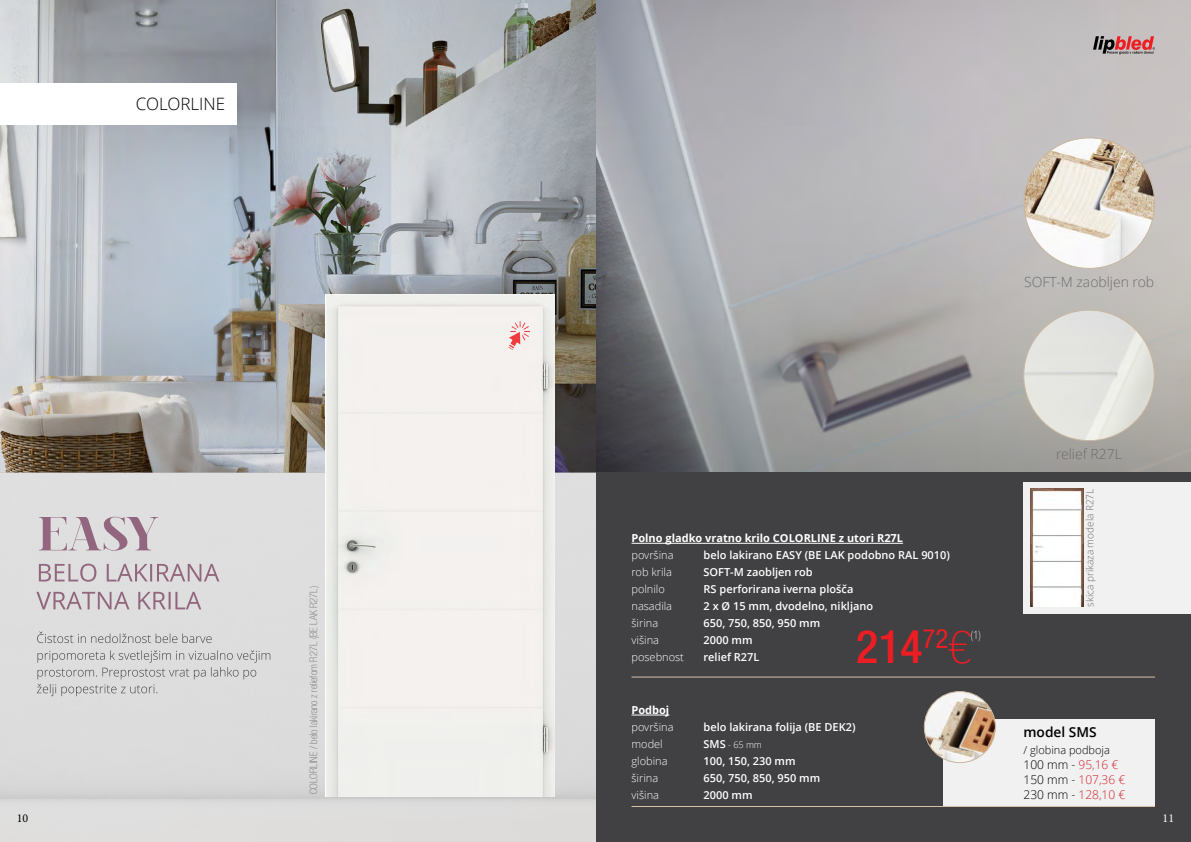
<style>
.page{position:relative;width:1191px;height:842px;background:#fff}
.page>*{position:absolute;margin:0;border:0;box-sizing:border-box;transform-origin:0 0}
.t1{font:500 condensed 46px "Helvetica Neue LT Com";color:#ed1d24}
.t2{font:300 17px "Open Sans";color:#000}
.t3{font:300 13.9px "Open Sans";color:#6d6e71}
.t4{font:600 13.7px "Open Sans";color:#000}
.t5{font:300 12px/15px "Open Sans";color:#d2232a}
.t6{font:12px "Minion Pro";color:#000}
.t7{font:12px "Minion Pro";color:#fff}
.t8{font:100 condensed 11.7px "Helvetica Neue LT Com";color:#fff}
.t9{font:600 11px "Open Sans";color:#fff}
.t10{font:300 11px "Open Sans";color:#fff}
.t11{font:700 11px "Open Sans";color:#fff}
.t12{font:300 11px "Open Sans";color:#000}
.t13{font:100 condensed 10.5px "Helvetica Neue LT Com";color:#6d6e71}
.t14{font:300 10px "Open Sans";color:#6d6e71}
.t15{font:300 9px "Open Sans";color:#fff}
.s1{font-weight:100}
.s2{font-weight:600;font-size:11px}
.s3{color:#000}
</style>
<div class="page">
<img style="left:0;top:0;width:596px;height:842px">
<svg style="left:37px;top:631px;width:175px;height:12px"></svg>
<svg style="left:37px;top:650px;width:233px;height:46px"></svg>
<svg style="left:39px;top:564px;width:180px;height:18px"></svg>
<svg style="left:36px;top:592px;width:165px;height:17px"></svg>
<svg style="left:39px;top:517px;width:119px;height:34px"></svg>
<img style="left:596px;top:0;width:595px;height:472px">
<div style="left:596px;top:472px;width:595px;height:370px;background:#414042"></div>
<div style="left:943px;top:720px;width:212px;height:86px;background:#f1f1f2"></div>
<img style="left:924px;top:691px;width:71px;height:72px">
<div style="left:924px;top:691px;width:71px;height:72px;border:1px solid #cab69e;border-radius:50%"></div>
<hr style="left:631px;top:715px;width:38px;height:1px;background:#fff">
<div style="left:1023px;top:482px;width:168px;height:131px;background:#f1f1f2"></div>
<img style="left:1030px;top:489px;width:53px;height:117px">
<img style="left:1024px;top:138px;width:130px;height:130px">
<hr style="left:631px;top:543px;width:272px;height:1px;background:#fff">
<hr style="left:631px;top:676px;width:524px;height:1px;background:#d7c2a8">
<img style="left:1023px;top:310px;width:131px;height:131px">
<img style="left:325px;top:294px;width:230px;height:502px">
<div style="left:0;top:83px;width:237px;height:42px;background:#fff"></div>
<svg style="left:1093px;top:36px;width:62px;height:18px"></svg>
<hr style="left:631px;top:806px;width:524px;height:1px;background:#d7c2a8">
<img style="left:508px;top:322px;width:21px;height:27px">
<h2 class="t2" style="left:136px;top:93px;width:91px">COLORLINE</h2>
<p class="t13" style="left:307px;top:794px;width:209px;rotate:-90deg">COLORLINE / belo lakirano z reliefom R27L (BE LAK R27L)</p>
<p class="t3" style="left:1024px;top:272px;width:131px">SOFT-M zaobljen rob</p>
<p class="t11" style="left:631px;top:531px;width:273px">Polno gladko vratno krilo COLORLINE z utori R27L</p>
<p class="t10" style="left:631px;top:548px;width:44px">površina</p>
<p class="t9" style="left:703px;top:548px;width:248px">belo lakirano EASY (BE LAK podobno RAL 9010)</p>
<p class="t10" style="left:631px;top:565px;width:42px">rob krila</p>
<p class="t9" style="left:703px;top:565px;width:111px">SOFT-M zaobljen rob</p>
<p class="t10" style="left:631px;top:582px;width:35px">polnilo</p>
<p class="t9" style="left:703px;top:582px;width:151px">RS perforirana iverna plošča</p>
<p class="t10" style="left:631px;top:599px;width:42px">nasadila</p>
<p class="t9" style="left:703px;top:599px;width:171px">2 x Ø 15 mm, dvodelno, nikljano</p>
<p class="t10" style="left:631px;top:616px;width:28px">širina</p>
<p class="t9" style="left:703px;top:616px;width:118px">650, 750, 850, 950 mm</p>
<p class="t10" style="left:631px;top:633px;width:29px">višina</p>
<p class="t9" style="left:703px;top:633px;width:51px">2000 mm</p>
<p class="t10" style="left:631px;top:650px;width:54px">posebnost</p>
<p class="t9" style="left:703px;top:650px;width:57px">relief R27L</p>
<h1 class="t1" style="left:856px;top:619px;width:116px">214<sup>72</sup><span class="s1">€</span></h1>
<p class="t8" style="left:970px;top:628px;width:12px">(1)</p>
<p class="t11" style="left:631px;top:702px;width:39px">Podboj</p>
<p class="t10" style="left:631px;top:720px;width:44px">površina</p>
<p class="t9" style="left:703px;top:720px;width:153px">belo lakirana folija (BE DEK2)</p>
<p class="t10" style="left:631px;top:737px;width:33px">model</p>
<p class="t15" style="left:703px;top:739px;width:60px"><span class="s2">SMS</span> - 65 mm</p>
<p class="t10" style="left:631px;top:754px;width:38px">globina</p>
<p class="t9" style="left:703px;top:754px;width:94px">100, 150, 230 mm</p>
<p class="t10" style="left:631px;top:771px;width:28px">širina</p>
<p class="t9" style="left:703px;top:771px;width:118px">650, 750, 850, 950 mm</p>
<p class="t10" style="left:631px;top:788px;width:29px">višina</p>
<p class="t9" style="left:703px;top:788px;width:51px">2000 mm</p>
<p class="t3" style="left:1056px;top:445px;width:67px">relief R27L</p>
<p class="t14" style="left:1083px;top:607px;width:119px;rotate:-90deg">skica prikaza modela R27L</p>
<p class="t4" style="left:1023px;top:723px;width:75px">model SMS</p>
<p class="t12" style="left:1023px;top:743px;width:88px">/ globina podboja</p>
<p class="t5" style="left:1023px;top:757px;width:103px"><span class="s3">100 mm -</span> 95,16 €<br><span class="s3">150 mm -</span> 107,36 €<br><span class="s3">230 mm -</span> 128,10 €</p>
<p class="t6" style="left:17px;top:810px;width:13px">10</p>
<p class="t7" style="left:1162px;top:810px;width:13px">11</p>
</div>
